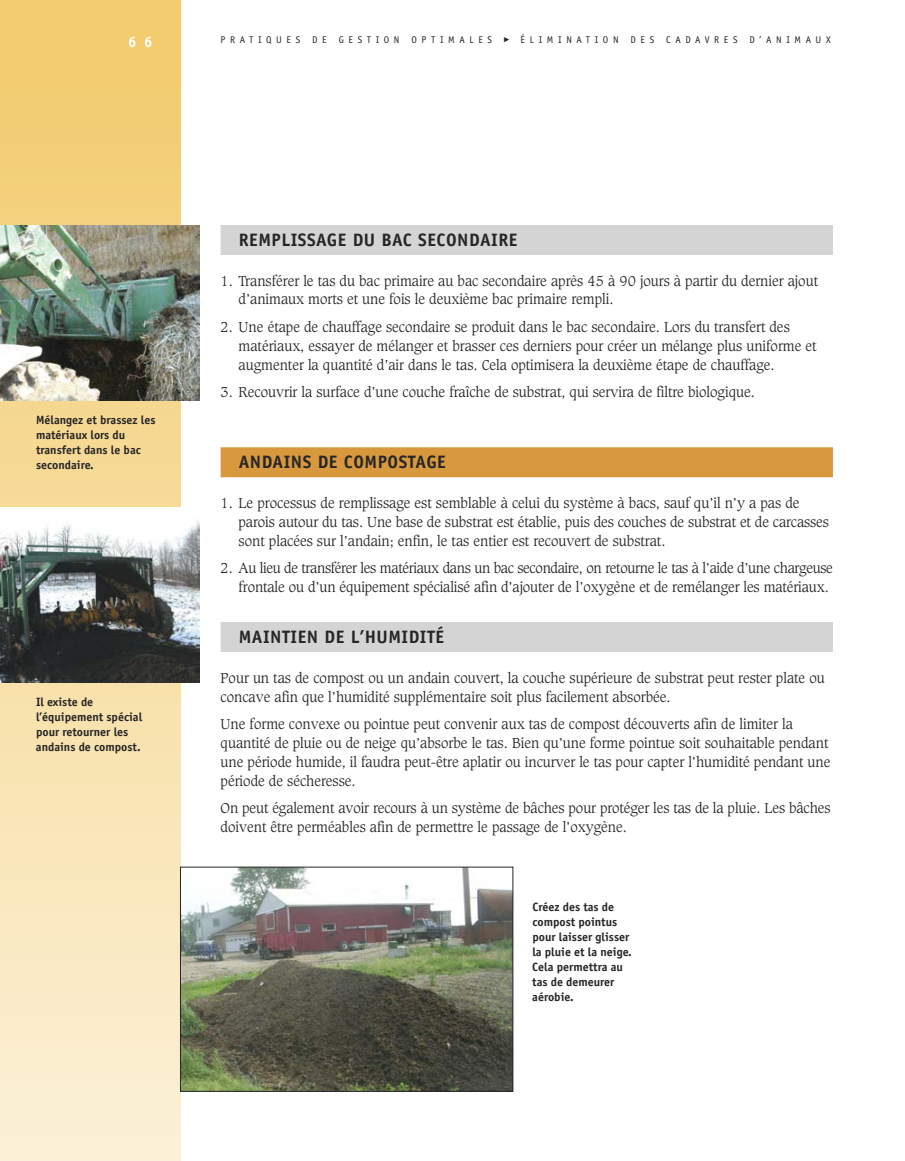
<style>
.page{position:relative;width:905px;height:1161px;background:#fff}
.page>*{position:absolute;margin:0;border:0;box-sizing:border-box;transform-origin:0 0}
.t1{font:700 18px "Officina Sans";letter-spacing:.03em;color:#272627}
.t2{font:700 15px "Officina Sans";color:#fff}
.t3{font:300 13.8px/18.8px "Caxton";color:#272627}
.t4{font:700 12px/15px "Officina Sans";color:#272627}
.t5{font:9.75px "Officina Sans";letter-spacing:.475em;color:#272627}
</style>
<div class="page">
<div style="left:0;top:0;width:180px;height:63px;background:#f3cc6f"></div>
<svg style="left:0;top:63px;width:180px;height:1098px;background:#f7e0aa"></svg>
<div style="left:220px;top:225px;width:612px;height:30px;background:#d4d4d4"></div>
<div style="left:220px;top:447px;width:612px;height:30px;background:#d8983e"></div>
<div style="left:220px;top:622px;width:612px;height:30px;background:#d4d4d4"></div>
<img style="left:0;top:225px;width:200px;height:175px">
<div style="left:0;top:507px;width:200px;height:175px;background:#fff"></div>
<img style="left:0;top:521px;width:200px;height:161px">
<img style="left:182px;top:869px;width:329px;height:221px">
<div style="left:180px;top:867px;width:333px;height:225px;border:1px solid #272627"></div>
<p class="t2" style="left:128px;top:36px;width:26px">6 6</p>
<p class="t5" style="left:220px;top:36px;width:273px">PRATIQUES DE GESTION OPTIMALES</p>
<p class="t5" style="left:520px;top:36px;width:311px">ÉLIMINATION DES CADAVRES D’ANIMAUX</p>
<p class="t4" style="left:36px;top:414px;width:121px">Mélangez et brassez les matériaux lors du transfert dans le bac secondaire.</p>
<p class="t4" style="left:36px;top:696px;width:108px">Il existe de l’équipement spécial pour retourner les andains de compost.</p>
<h1 class="t1" style="left:239px;top:233px;width:280px">REMPLISSAGE DU BAC SECONDAIRE</h1>
<p class="t3" style="left:238px;top:272px;width:581px;text-indent:-18px">1. Transférer le tas du bac primaire au bac secondaire après 45 à 90 jours à partir du dernier ajout d’animaux morts et une fois le deuxième bac primaire rempli.</p>
<p class="t3" style="left:238px;top:319px;width:579px;text-indent:-18px">2. Une étape de chauffage secondaire se produit dans le bac secondaire. Lors du transfert des matériaux, essayer de mélanger et brasser ces derniers pour créer un mélange plus uniforme et augmenter la quantité d’air dans le tas. Cela optimisera la deuxième étape de chauffage.</p>
<p class="t3" style="left:220px;top:384px;width:535px">3. Recouvrir la surface d’une couche fraîche de substrat, qui servira de filtre biologique.</p>
<h1 class="t1" style="left:239px;top:455px;width:209px">ANDAINS DE COMPOSTAGE</h1>
<p class="t3" style="left:238px;top:495px;width:592px;text-indent:-18px">1. Le processus de remplissage est semblable à celui du système à bacs, sauf qu’il n’y a pas de parois autour du tas. Une base de substrat est établie, puis des couches de substrat et de carcasses sont placées sur l’andain; enfin, le tas entier est recouvert de substrat.</p>
<p class="t3" style="left:238px;top:560px;width:595px;text-indent:-18px">2. Au lieu de transférer les matériaux dans un bac secondaire, on retourne le tas à l’aide d’une chargeuse frontale ou d’un équipement spécialisé afin d’ajouter de l’oxygène et de remélanger les matériaux.</p>
<h1 class="t1" style="left:239px;top:630px;width:207px">MAINTIEN DE L’HUMIDITÉ</h1>
<p class="t3" style="left:220px;top:669px;width:605px">Pour un tas de compost ou un andain couvert, la couche supérieure de substrat peut rester plate ou concave afin que l’humidité supplémentaire soit plus facilement absorbée.</p>
<p class="t3" style="left:220px;top:716px;width:611px">Une forme convexe ou pointue peut convenir aux tas de compost découverts afin de limiter la quantité de pluie ou de neige qu’absorbe le tas. Bien qu’une forme pointue soit souhaitable pendant une période humide, il faudra peut-être aplatir ou incurver le tas pour capter l’humidité pendant une période de sécheresse.</p>
<p class="t3" style="left:220px;top:800px;width:611px">On peut également avoir recours à un système de bâches pour protéger les tas de la pluie. Les bâches doivent être perméables afin de permettre le passage de l’oxygène.</p>
<p class="t4" style="left:532px;top:901px;width:101px">Créez des tas de compost pointus pour laisser glisser la pluie et la neige.<br>Cela permettra au tas de demeurer aérobie.</p>
</div>
